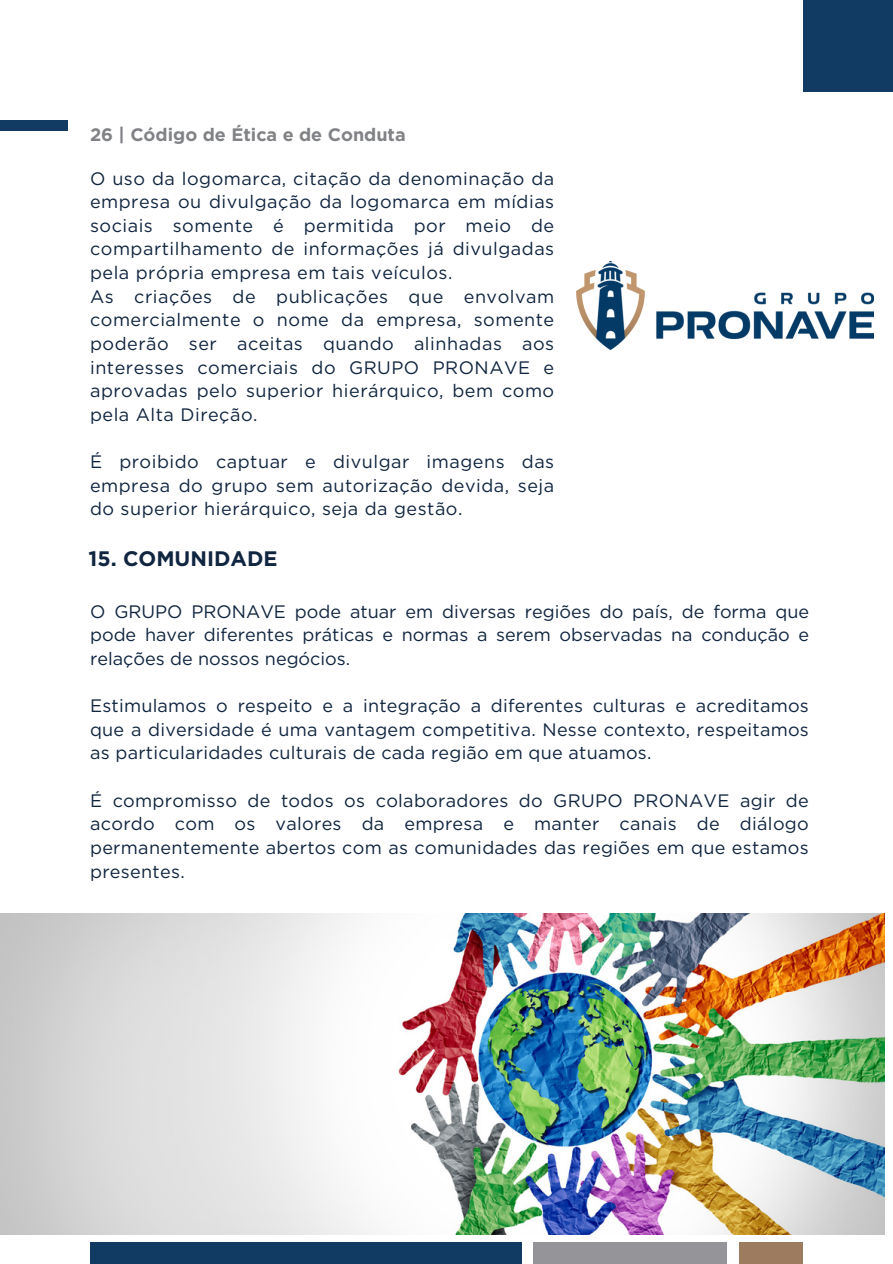
<style>
.page{position:relative;width:893px;height:1264px;background:#fff}
.page>*{position:absolute;margin:0;border:0;box-sizing:border-box;transform-origin:0 0}
.t1{font:700 21px "Gotham";color:#10253f}
.t2{font:18px/23.7px "Gotham";letter-spacing:.025em;color:#10253f;text-align:justify}
.t3{font:700 18px "Gotham";color:#808285}
</style>
<div class="page">
<div style="left:0;top:120px;width:67px;height:10px;background:#123b63"></div>
<div style="left:532px;top:1242px;width:194px;height:21px;background:#949499"></div>
<div style="left:739px;top:1242px;width:63px;height:21px;background:#9c7b5e"></div>
<div style="left:90px;top:1242px;width:431px;height:21px;background:#123b63"></div>
<div style="left:803px;top:0;width:89px;height:91px;background:#123b63"></div>
<img style="left:576px;top:261px;width:296px;height:88px">
<img style="left:0;top:913px;width:884px;height:321px">
<p class="t3" style="left:90px;top:124px;width:317px">26 | Código de Ética e de Conduta</p>
<h1 class="t2" style="left:90px;top:166px;width:465px">O uso da logomarca, citação da denominação da empresa ou divulgação da logomarca em mídias sociais somente é permitida por meio de compartilhamento de informações já divulgadas pela própria empresa em tais veículos.</h1>
<p class="t2" style="left:90px;top:284px;width:465px">As criações de publicações que envolvam comercialmente o nome da empresa, somente poderão ser aceitas quando alinhadas aos interesses comerciais do GRUPO PRONAVE e aprovadas pelo superior hierárquico, bem como pela Alta Direção.</p>
<p class="t2" style="left:90px;top:450px;width:465px">É proibido captuar e divulgar imagens das empresa do grupo sem autorização devida, seja do superior hierárquico, seja da gestão.</p>
<p class="t1" style="left:89px;top:545px;width:190px">15. COMUNIDADE</p>
<h2 class="t2" style="left:90px;top:599px;width:720px">O GRUPO PRONAVE pode atuar em diversas regiões do país, de forma que pode haver diferentes práticas e normas a serem observadas na condução e relações de nossos negócios.</h2>
<p class="t2" style="left:90px;top:694px;width:720px">Estimulamos o respeito e a integração a diferentes culturas e acreditamos que a diversidade é uma vantagem competitiva. Nesse contexto, respeitamos as particularidades culturais de cada região em que atuamos.</p>
<p class="t2" style="left:90px;top:788px;width:720px">É compromisso de todos os colaboradores do GRUPO PRONAVE agir de acordo com os valores da empresa e manter canais de diálogo permanentemente abertos com as comunidades das regiões em que estamos presentes.</p>
</div>
